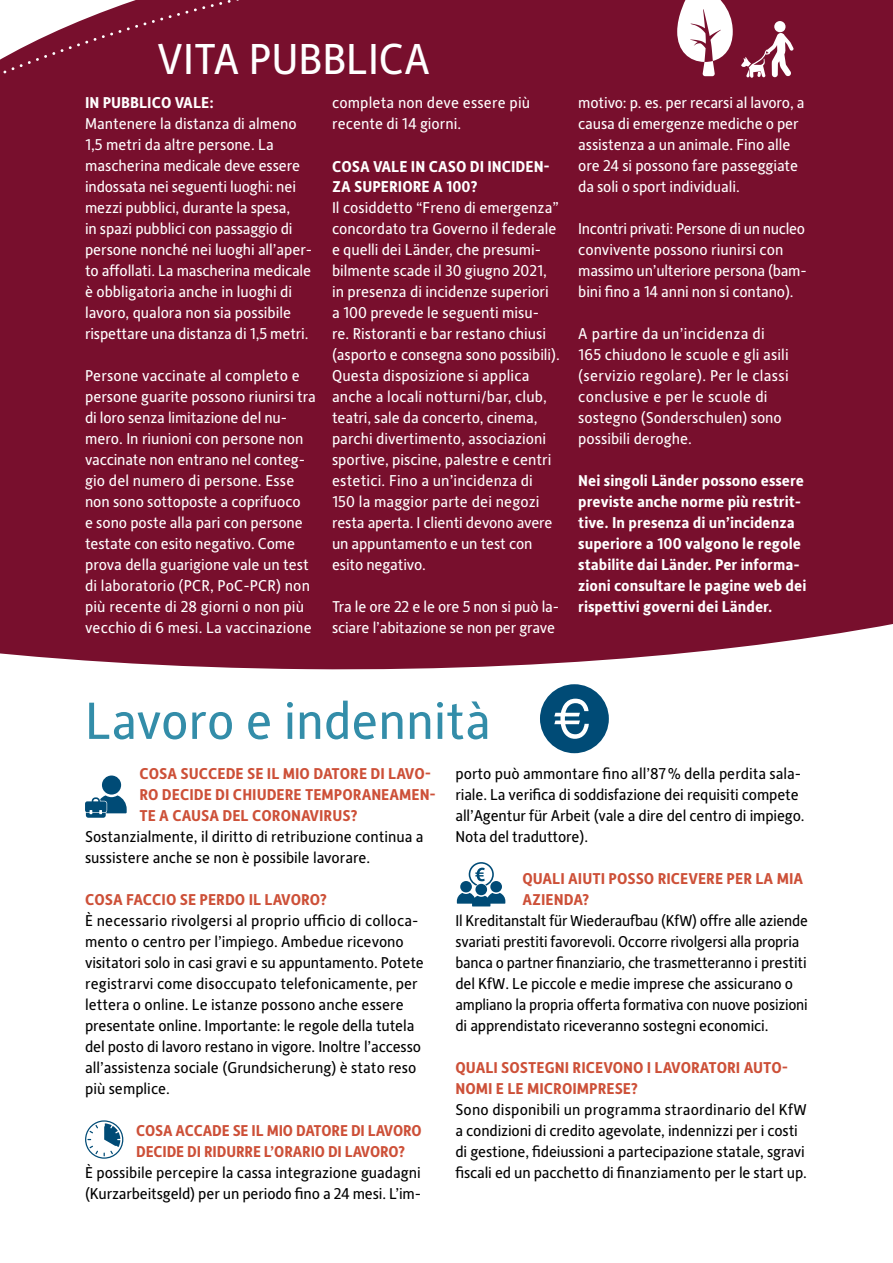
<style>
.page{position:relative;width:893px;height:1263px;background:#fff}
.page>*{position:absolute;margin:0;border:0;box-sizing:border-box;transform-origin:0 0}
.t1{font:52.5px "Alber New";color:#338da9}
.t2{font:43.5px "Alber New";color:#fff}
.t3{font:15.75px/21px "Alber New";color:#fff}
.t4{font:15.75px/21px "Alber New";letter-spacing:-.01em;color:#000}
.t5{font:700 15.75px/21px "Alber New";color:#cd5038}
.t6{font:700 15.75px/21px "Alber New";color:#fff}
</style>
<div class="page">
<div style="left:326px;top:0;width:567px;height:144px;background:#780f2d"></div>
<div style="left:0;top:144px;width:893px;height:526px;background:#780f2d"></div>
<div style="left:332px;top:0;width:561px;height:106px;background:#780f2d"></div>
<div style="left:0;top:0;width:326px;height:371px;background:#780f2d"></div>
<svg style="left:677px;top:0;width:56px;height:76px"></svg>
<svg style="left:540px;top:684px;width:69px;height:69px"></svg>
<div style="left:774px;top:21px;width:11px;height:11px;background:#fff;border-radius:50%"></div>
<svg style="left:741px;top:33px;width:52px;height:45px"></svg>
<svg style="left:85px;top:775px;width:42px;height:43px"></svg>
<svg style="left:457px;top:862px;width:48px;height:44px"></svg>
<svg style="left:85px;top:1120px;width:38px;height:39px"></svg>
<h2 class="t2" style="left:157px;top:30px;width:275px">VITA PUBBLICA</h2>
<p class="t6" style="left:85px;top:92px;width:130px">IN PUBBLICO VALE:</p>
<p class="t3" style="left:85px;top:113px;width:229px">Mantenere la distanza di almeno 1,5 metri da altre persone. La mascherina medicale deve essere indossata nei seguenti luoghi: nei mezzi pubblici, durante la spesa,<br>in spazi pubblici con passaggio di persone nonché nei luoghi all’aper&shy;to affollati. La mascherina medicale è obbligatoria anche in luoghi di lavoro, qualora non sia possibile rispettare una distanza di 1,5 metri.</p>
<p class="t3" style="left:85px;top:365px;width:232px">Persone vaccinate al completo e persone guarite possono riunirsi tra di loro senza limitazione del nu&shy;mero. In riunioni con persone non vaccinate non entrano nel conteg&shy;gio del numero di persone. Esse non sono sottoposte a coprifuoco<br>e sono poste alla pari con persone testate con esito negativo. Come prova della guarigione vale un test di laboratorio (PCR, PoC-PCR) non più recente di 28 giorni o non più vecchio di 6 mesi. La vaccinazione</p>
<p class="t3" style="left:332px;top:92px;width:200px">completa non deve essere più recente di 14 giorni.</p>
<p class="t6" style="left:332px;top:155px;width:219px">COSA VALE IN CASO DI INCIDEN-<br>ZA SUPERIORE A 100?</p>
<p class="t3" style="left:332px;top:197px;width:229px">Il cosiddetto “Freno di emergenza” concordato tra Governo il federale e quelli dei Länder, che presumi&shy;bilmente scade il 30 giugno 2021, in presenza di incidenze superiori a 100 prevede le seguenti misu&shy;re. Ristoranti e bar restano chiusi (asporto e consegna sono possibili).<br>Questa disposizione si applica anche a locali notturni/bar, club, teatri, sale da concerto, cinema, parchi divertimento, associazioni sportive, piscine, palestre e centri estetici. Fino a un’incidenza di 150 la maggior parte dei negozi resta aperta. I clienti devono avere un appuntamento e un test con esito negativo.</p>
<p class="t3" style="left:332px;top:596px;width:229px">Tra le ore 22 e le ore 5 non si può la&shy;sciare l’abitazione se non per grave</p>
<p class="t3" style="left:578px;top:92px;width:228px">motivo: p. es. per recarsi al lavoro, a causa di emergenze mediche o per assistenza a un animale. Fino alle ore 24 si possono fare passeggiate da soli o sport individuali.</p>
<p class="t3" style="left:578px;top:218px;width:230px">Incontri privati: Persone di un nucleo convivente possono riunirsi con massimo un’ulteriore persona (bam&shy;bini fino a 14 anni non si contano).</p>
<p class="t3" style="left:578px;top:323px;width:212px">A partire da un’incidenza di<br>165 chiudono le scuole e gli asili (servizio regolare). Per le classi conclusive e per le scuole di sostegno (Sonderschulen) sono possibili deroghe.</p>
<p class="t6" style="left:578px;top:470px;width:230px">Nei singoli Länder possono essere previste anche norme più restrit&shy;tive. In presenza di un’incidenza superiore a 100 valgono le regole stabilite dai Länder. Per informa&shy;zioni consultare le pagine web dei rispettivi governi dei Länder.</p>
<h1 class="t1" style="left:85px;top:686px;width:407px">Lavoro e indennità</h1>
<p class="t5" style="left:139px;top:762px;width:298px">COSA SUCCEDE SE IL MIO DATORE DI LAVO-<br>RO DECIDE DI CHIUDERE TEMPORANEAMEN-<br>TE A CAUSA DEL CORONAVIRUS?</p>
<p class="t4" style="left:85px;top:825px;width:340px">Sostanzialmente, il diritto di retribuzione continua a sussistere anche se non è possibile lavorare.</p>
<p class="t5" style="left:85px;top:888px;width:244px">COSA FACCIO SE PERDO IL LAVORO?</p>
<p class="t4" style="left:85px;top:909px;width:340px">È necessario rivolgersi al proprio ufficio di colloca&shy;mento o centro per l’impiego. Ambedue ricevono visitatori solo in casi gravi e su appuntamento. Potete registrarvi come disoccupato telefonicamente, per lettera o online. Le istanze possono anche essere presentate online. Importante: le regole della tutela del posto di lavoro restano in vigore. Inoltre l’accesso all’assistenza sociale (Grundsicherung) è stato reso più semplice.</p>
<p class="t5" style="left:136px;top:1120px;width:287px">COSA ACCADE SE IL MIO DATORE DI LAVORO<br>DECIDE DI RIDURRE L’ORARIO DI LAVORO?</p>
<p class="t4" style="left:85px;top:1162px;width:338px">È possibile percepire la cassa integrazione guadagni (Kurzarbeitsgeld) per un periodo fino a 24 mesi. L’im-</p>
<p class="t4" style="left:455px;top:763px;width:351px">porto può ammontare fino all’87% della perdita sala&shy;riale. La verifica di soddisfazione dei requisiti compete all’Agentur für Arbeit (vale a dire del centro di impiego.<br>Nota del traduttore).</p>
<p class="t5" style="left:522px;top:868px;width:282px">QUALI AIUTI POSSO RICEVERE PER LA MIA<br>AZIENDA?</p>
<p class="t4" style="left:455px;top:910px;width:354px">Il Kreditanstalt für Wiederaufbau (KfW) offre alle aziende svariati prestiti favorevoli. Occorre rivolgersi alla propria banca o partner finanziario, che trasmetteranno i prestiti del KfW. Le piccole e medie imprese che assicurano o ampliano la propria offerta formativa con nuove posizioni di apprendistato riceveranno sostegni economici.</p>
<p class="t5" style="left:455px;top:1057px;width:334px">QUALI SOSTEGNI RICEVONO I LAVORATORI AUTO-<br>NOMI E LE MICROIMPRESE?</p>
<p class="t4" style="left:455px;top:1099px;width:353px">Sono disponibili un programma straordinario del KfW a condizioni di credito agevolate, indennizzi per i costi di gestione, fideiussioni a partecipazione statale, sgravi fiscali ed un pacchetto di finanziamento per le start up.</p>
</div>
